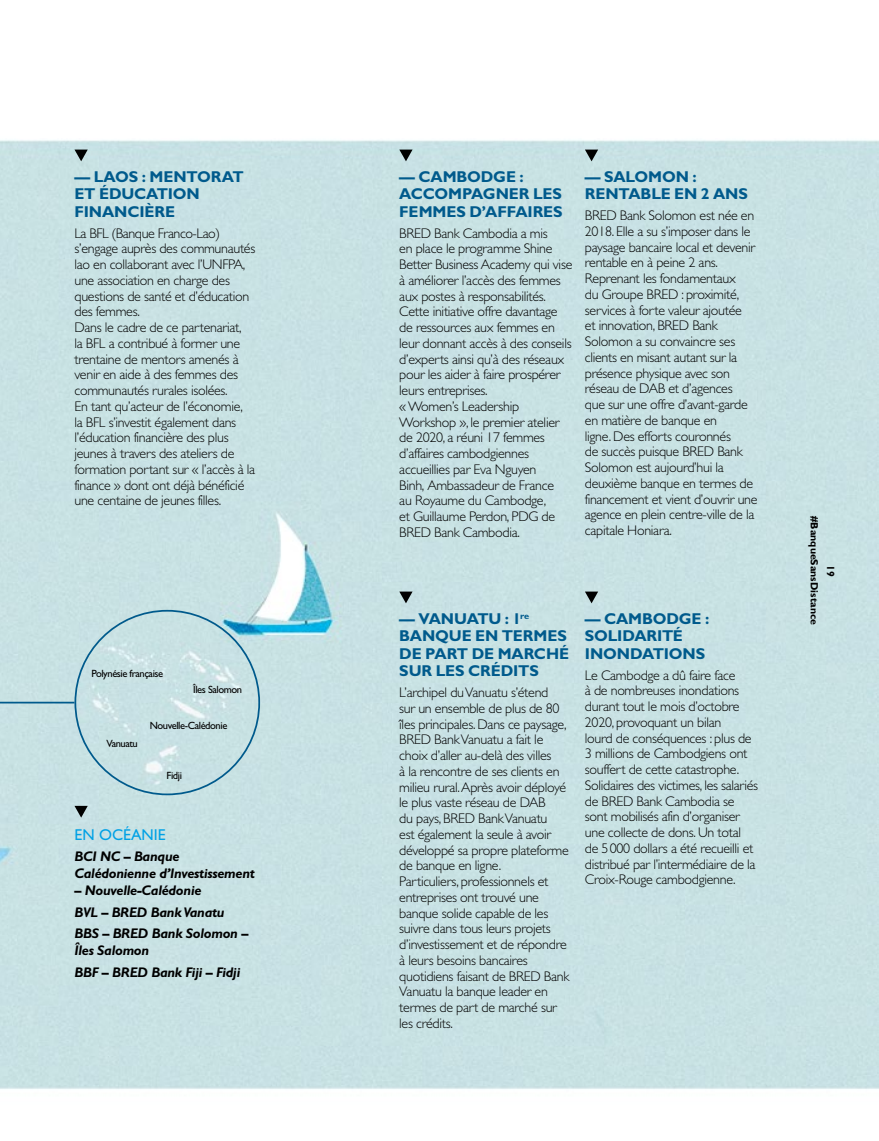
<style>
.page{position:relative;width:879px;height:1141px;background:#fff}
.page>*{position:absolute;margin:0;border:0;box-sizing:border-box;transform-origin:0 0}
.t1{font:700 15.75px/17.5px "Gill Sans Std";letter-spacing:-.01em;color:#005a8c}
.t2{font:15.75px "Gill Sans Std";color:#00a1e5}
.t3{font:300 14px/15.8px "Gill Sans Std";letter-spacing:-.02em;color:#000}
.t4{font:italic 700 14px/21.7px "Gill Sans Std";letter-spacing:-.02em;color:#000}
.t5{font:10.5px "Gill Sans Std";letter-spacing:-.04em;color:#000}
.t6{font:700 10.5px "Gill Sans Std";color:#000}
</style>
<div class="page">
<div style="left:0;top:140px;width:878px;height:949px;background:#c8e1e4"></div>
<svg style="left:74px;top:806px;width:14px;height:12px"></svg>
<hr style="left:0;top:702px;width:74px;height:1px;background:#005a8c">
<svg style="left:74px;top:150px;width:14px;height:11px"></svg>
<svg style="left:399px;top:150px;width:13px;height:11px"></svg>
<svg style="left:399px;top:592px;width:13px;height:11px"></svg>
<svg style="left:584px;top:150px;width:14px;height:11px"></svg>
<svg style="left:584px;top:592px;width:14px;height:11px"></svg>
<p class="t1" style="left:74px;top:168px;width:171px">— LAOS : MENTORAT<br>ET ÉDUCATION<br>FINANCIÈRE</p>
<p class="t3" style="left:74px;top:225px;width:182px">La BFL (Banque Franco-Lao) s’engage auprès des communautés lao en collaborant avec l’UNFPA, une association en charge des questions de santé et d’éducation des femmes.<br>Dans le cadre de ce partenariat,<br>la BFL a contribué à former une trentaine de mentors amenés à venir en aide à des femmes des communautés rurales isolées.<br>En tant qu’acteur de l’économie,<br>la BFL s’investit également dans l’éducation financière des plus jeunes à travers des ateliers de formation portant sur « l’accès à la finance » dont ont déjà bénéficié une centaine de jeunes filles.</p>
<p class="t5" style="left:91px;top:667px;width:73px">Polynésie française</p>
<p class="t5" style="left:193px;top:683px;width:50px">Îles Salomon</p>
<p class="t5" style="left:106px;top:737px;width:33px">Vanuatu</p>
<p class="t5" style="left:150px;top:719px;width:79px">Nouvelle-Calédonie</p>
<p class="t5" style="left:166px;top:769px;width:17px">Fidji</p>
<p class="t2" style="left:74px;top:825px;width:93px">EN OCÉANIE</p>
<p class="t4" style="left:74px;top:848px;width:182px;line-height:16.8px">BCI NC – Banque<br>Calédonienne d’Investissement</p>
<p class="t4" style="left:74px;top:879px;width:175px">– Nouvelle-Calédonie<br>BVL – BRED Bank Vanatu<br>BBS – BRED Bank Solomon –</p>
<p class="t4" style="left:74px;top:940px;width:167px">Îles Salomon<br>BBF – BRED Bank Fiji – Fidji</p>
<p class="t1" style="left:399px;top:168px;width:165px">— CAMBODGE :<br>ACCOMPAGNER LES<br>FEMMES D’AFFAIRES</p>
<p class="t3" style="left:399px;top:225px;width:174px">BRED Bank Cambodia a mis<br>en place le programme Shine<br>Better Business Academy qui vise à améliorer l’accès des femmes aux postes à responsabilités.<br>Cette initiative offre davantage de ressources aux femmes en leur donnant accès à des conseils d’experts ainsi qu’à des réseaux pour les aider à faire prospérer leurs entreprises.<br>« Women’s Leadership<br>Workshop », le premier atelier de 2020, a réuni 17 femmes d’affaires cambodgiennes accueillies par Eva Nguyen<br>Binh, Ambassadeur de France<br>au Royaume du Cambodge,<br>et Guillaume Perdon, PDG de<br>BRED Bank Cambodia.</p>
<p class="t1" style="left:584px;top:168px;width:165px">— SALOMON :<br>RENTABLE EN 2 ANS</p>
<p class="t3" style="left:584px;top:208px;width:174px">BRED Bank Solomon est née en<br>2018. Elle a su s’imposer dans le paysage bancaire local et devenir rentable en à peine 2 ans.<br>Reprenant les fondamentaux<br>du Groupe BRED : proximité, services à forte valeur ajoutée<br>et innovation, BRED Bank<br>Solomon a su convaincre ses clients en misant autant sur la présence physique avec son réseau de DAB et d’agences<br>que sur une offre d’avant-garde en matière de banque en<br>ligne. Des efforts couronnés<br>de succès puisque BRED Bank<br>Solomon est aujourd’hui la deuxième banque en termes de financement et vient d’ouvrir une agence en plein centre-ville de la capitale Honiara.</p>
<p class="t1" style="left:399px;top:610px;width:171px">— VANUATU : 1<sup>re<br></sup>BANQUE EN TERMES<br>DE PART DE MARCHÉ<br>SUR LES CRÉDITS</p>
<p class="t3" style="left:399px;top:685px;width:171px">L’archipel du Vanuatu s’étend<br>sur un ensemble de plus de 80 îles principales. Dans ce paysage,<br>BRED Bank Vanuatu a fait le choix d’aller au-delà des villes<br>à la rencontre de ses clients en milieu rural. Après avoir déployé le plus vaste réseau de DAB<br>du pays, BRED Bank Vanuatu<br>est également la seule à avoir développé sa propre plateforme de banque en ligne.<br>Particuliers, professionnels et entreprises ont trouvé une banque solide capable de les suivre dans tous leurs projets d’investissement et de répondre à leurs besoins bancaires quotidiens faisant de BRED Bank<br>Vanuatu la banque leader en termes de part de marché sur les crédits.</p>
<p class="t1" style="left:584px;top:610px;width:126px">— CAMBODGE :<br>SOLIDARITÉ<br>INONDATIONS</p>
<p class="t3" style="left:584px;top:667px;width:174px">Le Cambodge a dû faire face<br>à de nombreuses inondations durant tout le mois d’octobre<br>2020, provoquant un bilan<br>lourd de conséquences : plus de<br>3 millions de Cambodgiens ont souffert de cette catastrophe.<br>Solidaires des victimes, les salariés de BRED Bank Cambodia se sont mobilisés afin d’organiser une collecte de dons. Un total de 5000 dollars a été recueilli et distribué par l’intermédiaire de la<br>Croix-Rouge cambodgienne.</p>
<p class="t6" style="left:820px;top:516px;width:110px;rotate:90deg">#BanqueSansDistance</p>
<p class="t6" style="left:836px;top:565px;width:13px;rotate:90deg">19</p>
</div>
